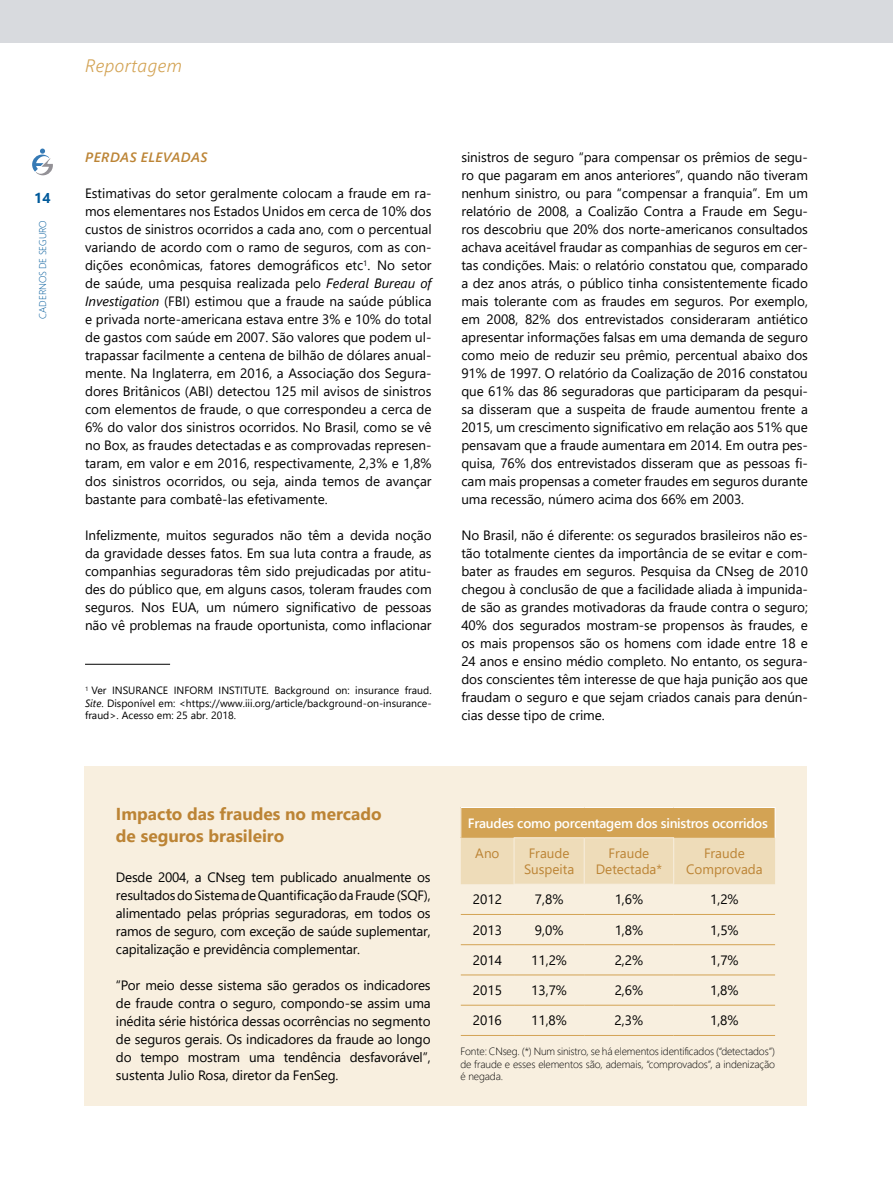
<style>
.page{position:relative;width:893px;height:1191px;background:#fff}
.page>*{position:absolute;margin:0;border:0;box-sizing:border-box;transform-origin:0 0}
.t1{font:italic 300 18px "Segoe UI";letter-spacing:.025em;color:#d3a354}
.t2{font:700 17.25px/22.5px "Segoe UI";color:#bc8435}
.t3{font:700 14.25px "Segoe UI";color:#005a9b}
.t4{font:13.5px/18px "Segoe UI";letter-spacing:-.005em;color:#000;text-align:justify}
.t5{font:13.5px/16.2px "Segoe UI";color:#bc8435;text-align:center}
.t6{font:600 13.5px "Segoe UI";letter-spacing:-.02em;color:#fff}
.t7{font:italic 600 13.5px "Segoe UI";letter-spacing:.035em;color:#bc8435}
.t8{font:10.5px/12.6px "Segoe UI";color:#000;text-align:justify}
.t9{font:300 10.5px/12.6px "Segoe UI";letter-spacing:-.01em;color:#000;text-align:justify}
.t10{font:300 9.75px "Segoe UI";letter-spacing:-.015em;color:#005a9b}
.s1{font-style:italic}
</style>
<div class="page">
<hr style="left:85px;top:664px;width:85px;height:1px;background:#000">
<div style="left:84px;top:766px;width:723px;height:340px;background:#f8efdf"></div>
<hr style="left:460px;top:807px;width:54px;height:1px;background:#fff">
<hr style="left:514px;top:807px;width:70px;height:1px;background:#fff">
<hr style="left:584px;top:807px;width:90px;height:1px;background:#fff">
<hr style="left:674px;top:807px;width:101px;height:1px;background:#fff">
<svg style="left:460px;top:808px;width:316px;height:76px;background:#e3c692"></svg>
<hr style="left:514px;top:838px;width:1px;height:46px;background:#f8efdf">
<hr style="left:514px;top:837px;width:70px;height:1px;background:#f8efdf">
<hr style="left:584px;top:837px;width:90px;height:1px;background:#f8efdf">
<hr style="left:584px;top:838px;width:1px;height:46px;background:#f8efdf">
<hr style="left:673px;top:838px;width:1px;height:46px;background:#f8efdf">
<hr style="left:461px;top:914px;width:53px;height:1px;background:#d3a354">
<hr style="left:461px;top:944px;width:53px;height:1px;background:#d3a354">
<hr style="left:461px;top:974px;width:53px;height:1px;background:#d3a354">
<hr style="left:461px;top:1004px;width:53px;height:1px;background:#d3a354">
<hr style="left:461px;top:1035px;width:53px;height:1px;background:#d3a354">
<hr style="left:514px;top:914px;width:70px;height:1px;background:#d3a354">
<hr style="left:584px;top:914px;width:90px;height:1px;background:#d3a354">
<hr style="left:514px;top:944px;width:70px;height:1px;background:#d3a354">
<hr style="left:584px;top:944px;width:90px;height:1px;background:#d3a354">
<hr style="left:514px;top:974px;width:70px;height:1px;background:#d3a354">
<hr style="left:584px;top:974px;width:90px;height:1px;background:#d3a354">
<hr style="left:514px;top:1004px;width:70px;height:1px;background:#d3a354">
<hr style="left:584px;top:1004px;width:90px;height:1px;background:#d3a354">
<hr style="left:514px;top:1035px;width:70px;height:1px;background:#d3a354">
<hr style="left:584px;top:1035px;width:90px;height:1px;background:#d3a354">
<hr style="left:674px;top:914px;width:101px;height:1px;background:#d3a354">
<hr style="left:674px;top:944px;width:101px;height:1px;background:#d3a354">
<hr style="left:674px;top:974px;width:101px;height:1px;background:#d3a354">
<hr style="left:674px;top:1004px;width:101px;height:1px;background:#d3a354">
<hr style="left:674px;top:1035px;width:101px;height:1px;background:#d3a354">
<div style="left:0;top:0;width:893px;height:43px;background:#d8dade"></div>
<svg style="left:32px;top:149px;width:21px;height:27px"></svg>
<p class="t3" style="left:34px;top:184px;width:18px">14</p>
<p class="t10" style="left:33px;top:318px;width:99px;rotate:-90deg">CADERNOS DE SEGURO</p>
<h1 class="t1" style="left:85px;top:51px;width:98px">Reportagem</h1>
<p class="t7" style="left:85px;top:146px;width:124px">PERDAS ELEVADAS</p>
<p class="t4" style="left:85px;top:183px;width:348px">Estimativas do setor geralmente colocam a fraude em ra&shy;mos elementares nos Estados Unidos em cerca de 10% dos custos de sinistros ocorridos a cada ano, com o percentual variando de acordo com o ramo de seguros, com as con&shy;dições econômicas, fatores demográficos etc<sup>1</sup>. No setor de saúde, uma pesquisa realizada pelo <span class="s1">Federal Bureau of Investigation</span> (FBI) estimou que a fraude na saúde pública e privada norte-americana estava entre 3% e 10% do total de gastos com saúde em 2007. São valores que podem ul&shy;trapassar facilmente a centena de bilhão de dólares anual&shy;mente. Na Inglaterra, em 2016, a Associação dos Segura&shy;dores Britânicos (ABI) detectou 125 mil avisos de sinistros com elementos de fraude, o que correspondeu a cerca de 6% do valor dos sinistros ocorridos. No Brasil, como se vê no Box, as fraudes detectadas e as comprovadas represen&shy;taram, em valor e em 2016, respectivamente, 2,3% e 1,8% dos sinistros ocorridos, ou seja, ainda temos de avançar bastante para combatê-las efetivamente.</p>
<p class="t4" style="left:85px;top:525px;width:348px">Infelizmente, muitos segurados não têm a devida noção da gravidade desses fatos. Em sua luta contra a fraude, as companhias seguradoras têm sido prejudicadas por atitu&shy;des do público que, em alguns casos, toleram fraudes com seguros. Nos EUA, um número significativo de pessoas não vê problemas na fraude oportunista, como inflacionar</p>
<p class="t8" style="left:85px;top:683px;width:348px"><sup>1</sup> Ver INSURANCE INFORM INSTITUTE. Background on: insurance fraud.<br><span class="s1">Site</span>. Disponível em: &lt;https://www.iii.org/article/background-on-insurance&shy;fraud&gt;. Acesso em: 25 abr. 2018.</p>
<p class="t4" style="left:461px;top:147px;width:348px">sinistros de seguro “para compensar os prêmios de segu&shy;ro que pagaram em anos anteriores”, quando não tiveram nenhum sinistro, ou para “compensar a franquia”. Em um relatório de 2008, a Coalizão Contra a Fraude em Segu&shy;ros descobriu que 20% dos norte-americanos consultados achava aceitável fraudar as companhias de seguros em cer&shy;tas condições. Mais: o relatório constatou que, comparado a dez anos atrás, o público tinha consistentemente ficado mais tolerante com as fraudes em seguros. Por exemplo, em 2008, 82% dos entrevistados consideraram antiético apresentar informações falsas em uma demanda de seguro como meio de reduzir seu prêmio, percentual abaixo dos 91% de 1997. O relatório da Coalização de 2016 constatou que 61% das 86 seguradoras que participaram da pesqui&shy;sa disseram que a suspeita de fraude aumentou frente a 2015, um crescimento significativo em relação aos 51% que pensavam que a fraude aumentara em 2014. Em outra pes&shy;quisa, 76% dos entrevistados disseram que as pessoas fi&shy;cam mais propensas a cometer fraudes em seguros durante uma recessão, número acima dos 66% em 2003.</p>
<p class="t4" style="left:461px;top:525px;width:348px">No Brasil, não é diferente: os segurados brasileiros não es&shy;tão totalmente cientes da importância de se evitar e com&shy;bater as fraudes em seguros. Pesquisa da CNseg de 2010 chegou à conclusão de que a facilidade aliada à impunida&shy;de são as grandes motivadoras da fraude contra o seguro; 40% dos segurados mostram-se propensos às fraudes, e os mais propensos são os homens com idade entre 18 e 24 anos e ensino médio completo. No entanto, os segura&shy;dos conscientes têm interesse de que haja punição aos que fraudam o seguro e que sejam criados canais para denún&shy;cias desse tipo de crime.</p>
<p class="t2" style="left:116px;top:801px;width:267px">Impacto das fraudes no mercado de seguros brasileiro</p>
<p class="t4" style="left:116px;top:867px;width:316px">Desde 2004, a CNseg tem publicado anualmente os resultados do Sistema de Quantificação da Fraude (SQF), alimentado pelas próprias seguradoras, em todos os ramos de seguro, com exceção de saúde suplementar, capitalização e previdência complementar.</p>
<p class="t4" style="left:116px;top:975px;width:316px">“Por meio desse sistema são gerados os indicadores de fraude contra o seguro, compondo-se assim uma inédita série histórica dessas ocorrências no segmento de seguros gerais. Os indicadores da fraude ao longo do tempo mostram uma tendência desfavorável”, sustenta Julio Rosa, diretor da FenSeg.</p>
<p class="t6" style="left:468px;top:810px;width:301px">Fraudes como porcentagem dos sinistros ocorridos</p>
<p class="t5" style="left:475px;top:843px;width:26px">Ano</p>
<p class="t5" style="left:524px;top:843px;width:52px">Fraude<br>Suspeita</p>
<p class="t5" style="left:596px;top:843px;width:68px">Fraude<br>Detectada*</p>
<p class="t5" style="left:686px;top:843px;width:78px">Fraude<br>Comprovada</p>
<p class="t4" style="left:473px;top:889px;width:31px">2012</p>
<p class="t4" style="left:535px;top:889px;width:30px">7,8%</p>
<p class="t4" style="left:615px;top:889px;width:30px">1,6%</p>
<p class="t4" style="left:710px;top:889px;width:30px">1,2%</p>
<p class="t4" style="left:473px;top:919px;width:31px">2013</p>
<p class="t4" style="left:535px;top:919px;width:30px">9,0%</p>
<p class="t4" style="left:615px;top:919px;width:30px">1,8%</p>
<p class="t4" style="left:710px;top:919px;width:30px">1,5%</p>
<p class="t4" style="left:473px;top:949px;width:31px">2014</p>
<p class="t4" style="left:531px;top:949px;width:37px">11,2%</p>
<p class="t4" style="left:615px;top:949px;width:30px">2,2%</p>
<p class="t4" style="left:710px;top:949px;width:30px">1,7%</p>
<p class="t4" style="left:473px;top:980px;width:31px">2015</p>
<p class="t4" style="left:531px;top:980px;width:37px">13,7%</p>
<p class="t4" style="left:615px;top:980px;width:30px">2,6%</p>
<p class="t4" style="left:710px;top:980px;width:30px">1,8%</p>
<p class="t4" style="left:473px;top:1010px;width:31px">2016</p>
<p class="t4" style="left:531px;top:1010px;width:37px">11,8%</p>
<p class="t4" style="left:615px;top:1010px;width:30px">2,3%</p>
<p class="t4" style="left:710px;top:1010px;width:30px">1,8%</p>
<p class="t9" style="left:460px;top:1044px;width:316px">Fonte: CNseg. (*) Num sinistro, se há elementos identificados (“detectados”) de fraude e esses elementos são, ademais, “comprovados”, a indenização é negada.</p>
</div>
